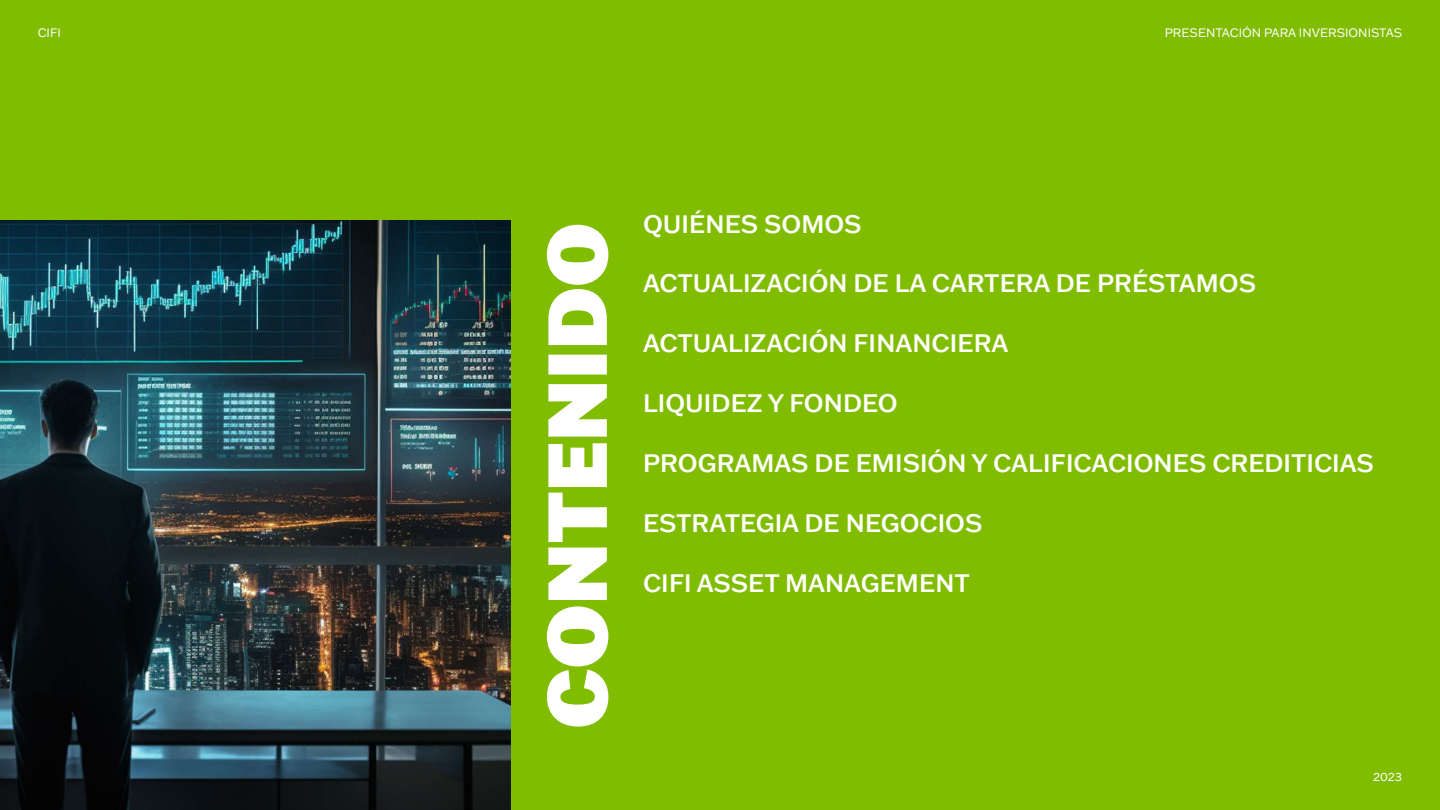
<style>
.page{position:relative;width:1440px;height:810px;background:#80bc00}
.page>*{position:absolute;margin:0;border:0;box-sizing:border-box;transform-origin:0 0}
.t1{font:900 81.68px "Franklin Gothic ATF";color:#fff}
.t2{font:500 24.75px "Franklin Gothic ATF";color:#fff}
.t3{font:12px "Franklin Gothic ATF";color:#fff}
</style>
<div class="page">
<img style="left:0;top:221px;width:511px;height:589px">
<p class="t3" style="left:38px;top:24px;width:25px">CIFI</p>
<p class="t3" style="left:1165px;top:24px;width:239px">PRESENTACIÓN PARA INVERSIONISTAS</p>
<h1 class="t1" style="left:522px;top:729px;width:507px;rotate:-90deg">CONTENIDO</h1>
<p class="t2" style="left:643px;top:207px;width:220px">QUIÉNES SOMOS</p>
<p class="t2" style="left:643px;top:267px;width:615px">ACTUALIZACIÓN DE LA CARTERA DE PRÉSTAMOS</p>
<p class="t2" style="left:643px;top:327px;width:367px">ACTUALIZACIÓN FINANCIERA</p>
<p class="t2" style="left:643px;top:387px;width:256px">LIQUIDEZ Y FONDEO</p>
<p class="t2" style="left:643px;top:447px;width:732px">PROGRAMAS DE EMISIÓN Y CALIFICACIONES CREDITICIAS</p>
<p class="t2" style="left:643px;top:507px;width:341px">ESTRATEGIA DE NEGOCIOS</p>
<p class="t2" style="left:643px;top:566px;width:328px">CIFI ASSET MANAGEMENT</p>
<p class="t3" style="left:1373px;top:768px;width:30px">2023</p>
</div>
